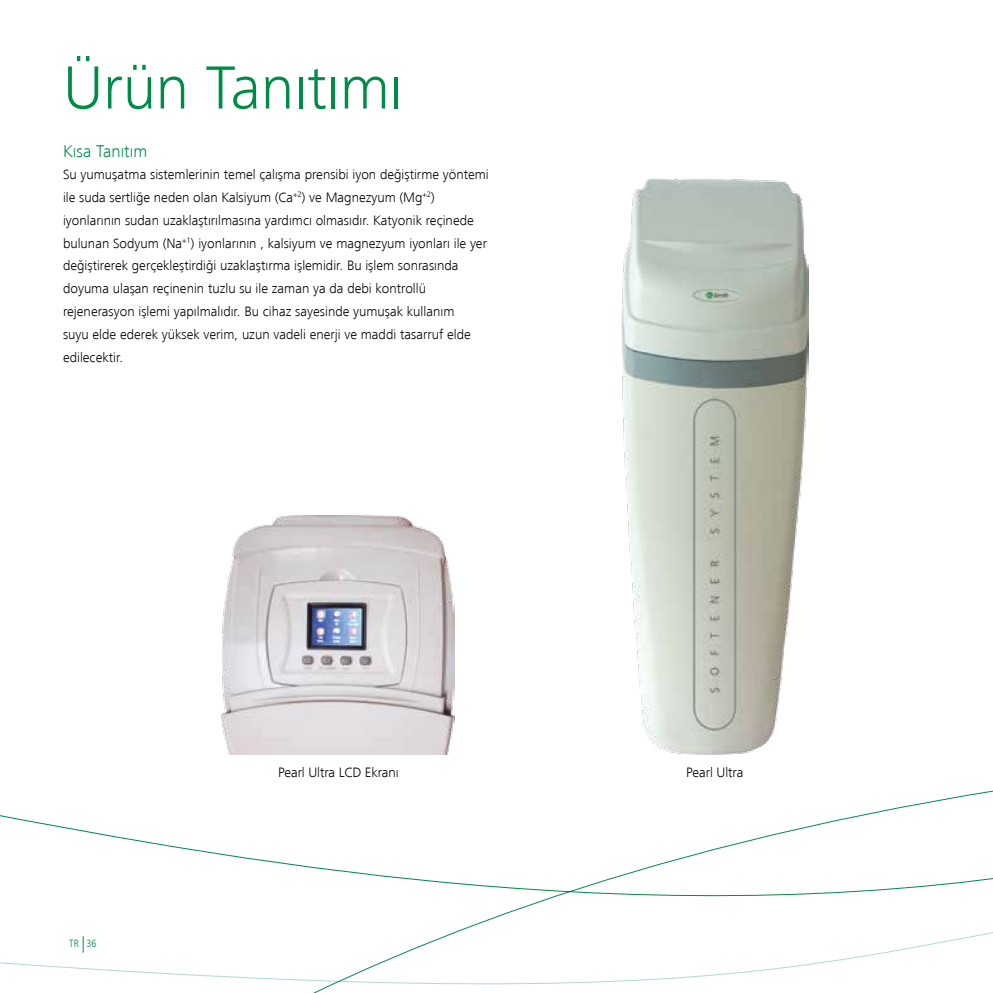
<style>
.page{position:relative;width:993px;height:993px;background:#fff}
.page>*{position:absolute;margin:0;border:0;box-sizing:border-box;transform-origin:0 0}
.t1{font:300 63px "Frutiger";color:#008c47}
.t2{font:300 17.5px "Frutiger";color:#008c47}
.t3{font:300 14px/22.8px "Frutiger";color:#000}
.t4{font:300 condensed 10.5px "Frutiger LT";color:#008c47}
</style>
<div class="page">
<svg style="left:0;top:713px;width:992px;height:279px"></svg>
<img style="left:222px;top:515px;width:233px;height:239px">
<img style="left:621px;top:179px;width:187px;height:575px">
<h1 class="t1" style="left:63px;top:53px;width:341px">Ürün Tanıtımı</h1>
<p class="t2" style="left:63px;top:141px;width:86px">Kısa Tanıtım</p>
<p class="t3" style="left:63px;top:163px;width:427px">Su yumuşatma sistemlerinin temel çalışma prensibi iyon değiştirme yöntemi ile suda sertliğe neden olan Kalsiyum (Ca<sup>+2</sup>) ve Magnezyum (Mg<sup>+2</sup>) iyonlarının sudan uzaklaştırılmasına yardımcı olmasıdır. Katyonik reçinede bulunan Sodyum (Na<sup>+1</sup>) iyonlarının , kalsiyum ve magnezyum iyonları ile yer değiştirerek gerçekleştirdiği uzaklaştırma işlemidir. Bu işlem sonrasında doyuma ulaşan reçinenin tuzlu su ile zaman ya da debi kontrollü rejenerasyon işlemi yapılmalıdır. Bu cihaz sayesinde yumuşak kullanım<br>suyu elde ederek yüksek verim, uzun vadeli enerji ve maddi tasarruf elde edilecektir.</p>
<p class="t4" style="left:69px;top:937px;width:29px">TR 36</p>
<p class="t3" style="left:278px;top:761px;width:122px">Pearl Ultra LCD Ekranı</p>
<p class="t3" style="left:686px;top:761px;width:59px">Pearl Ultra</p>
</div>
